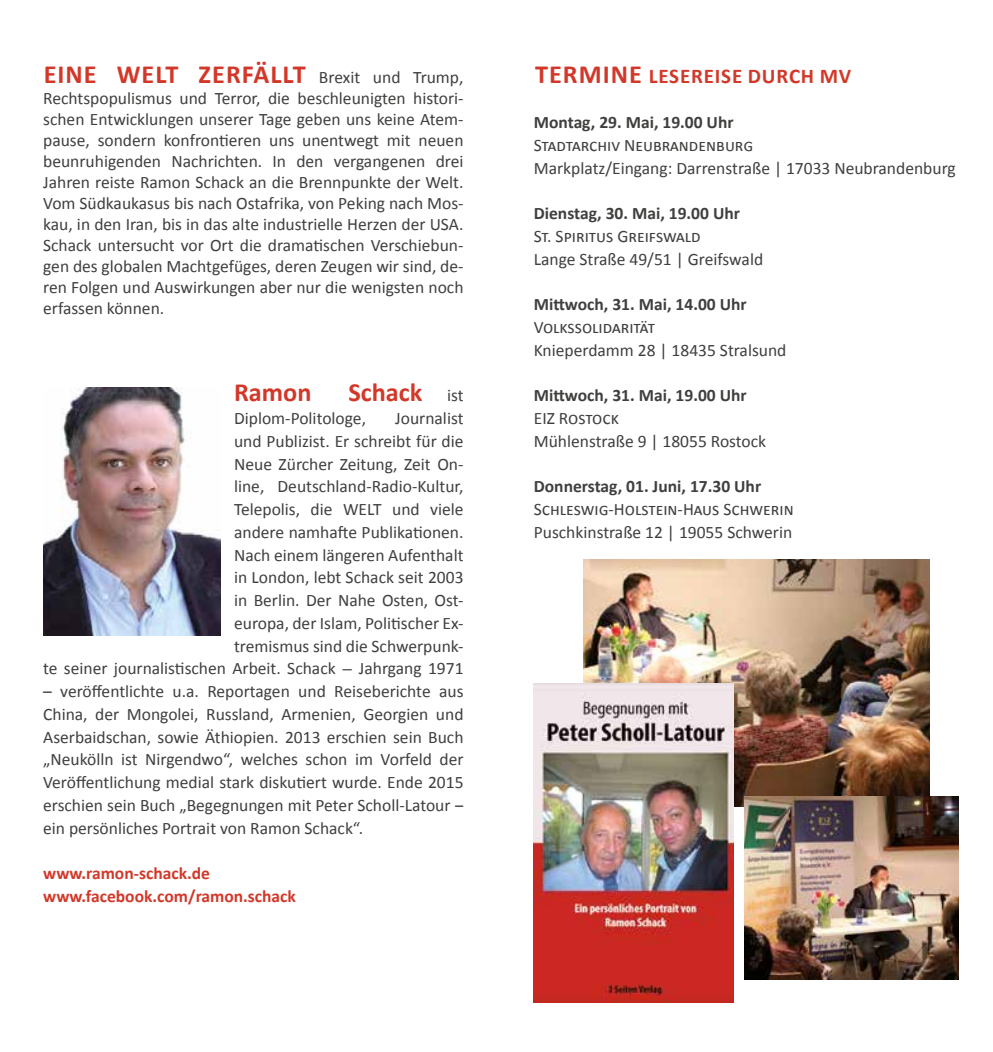
<style>
.page{position:relative;width:993px;height:1052px;background:#fff}
.page>*{position:absolute;margin:0;border:0;box-sizing:border-box;transform-origin:0 0}
.t1{font:700 26.25px "Calibri";letter-spacing:.04em;color:#d23829}
.t2{font:700 21px "Calibri";letter-spacing:.04em;color:#d23829}
.t3{font:17.5px/22.8px "Calibri";color:#3f3f3e}
.t4{font:700 17.5px "Calibri";color:#3f3f3e}
.t5{font:700 17.5px/22.8px "Calibri";color:#d23829}
.s1{font-weight:400;font-size:17.5px;color:#3f3f3e}
.s2{font-family:"Proxima Nova"}
.s3{font-size:26.25px}
</style>
<div class="page">
<img style="left:43px;top:388px;width:177px;height:247px">
<img style="left:583px;top:559px;width:346px;height:248px">
<img style="left:533px;top:683px;width:200px;height:319px">
<img style="left:744px;top:796px;width:213px;height:183px">
<h1 class="t1" style="left:44px;top:57px;width:421px">EINE WELT ZERFÄLLT <span class="s1">Brexit und Trump,</span></h1>
<p class="t3" style="left:43px;top:87px;width:422px;line-height:21px;text-align:justify">Rechtspopulismus und Terror, die beschleunigten histori&shy;schen Entwicklungen unserer Tage geben uns keine Atem&shy;pause, sondern konfrontieren uns unentwegt mit neuen beunruhigenden Nachrichten. In den vergangenen drei Jahren reiste Ramon Schack an die Brennpunkte der Welt.<br>Vom Südkaukasus bis nach Ostafrika, von Peking nach Mos&shy;kau, in den Iran, bis in das alte industrielle Herzen der USA.<br>Schack untersucht vor Ort die dramatischen Verschiebun&shy;gen des globalen Machtgefüges, deren Zeugen wir sind, de&shy;ren Folgen und Auswirkungen aber nur die wenigsten noch erfassen können.</p>
<h1 class="t1" style="left:234px;top:376px;width:79px">Ramon</h1>
<h1 class="t1" style="left:348px;top:376px;width:76px">Schack</h1>
<p class="t3" style="left:447px;top:384px;width:18px">ist</p>
<p class="t3" style="left:234px;top:407px;width:133px">Diplom-Politologe,</p>
<p class="t3" style="left:43px;top:407px;width:422px;text-align:right">Journalist<br>und Publizist. Er schreibt für die<br>Neue Zürcher Zeitung, Zeit On-<br>line, Deutschland-Radio-Kultur,<br>Telepolis, die WELT und viele<br>andere namhafte Publikationen.<br>Nach einem längeren Aufenthalt<br>in London, lebt Schack seit 2003<br>in Berlin. Der Nahe Osten, Ost-<br>europa, der Islam, Politischer Ex-<br>tremismus sind die Schwerpunk-<br>te seiner journalistischen Arbeit. Schack <span class="s2">–</span> Jahrgang 1971</p>
<p class="t3" style="left:43px;top:680px;width:422px;text-align:justify">– veröffentlichte u.a. Reportagen und Reiseberichte aus China, der Mongolei, Russland, Armenien, Georgien und Aserbaidschan, sowie Äthiopien. 2013 erschien sein Buch „Neukölln ist Nirgendwo“, welches schon im Vorfeld der Veröffentlichung medial stark diskutiert wurde. Ende 2015 erschien sein Buch „Begegnungen mit Peter Scholl-Latour ‒ ein persönliches Portrait von Ramon Schack“.</p>
<p class="t5" style="left:43px;top:862px;width:254px">www.ramon-schack.de www.facebook.com/ramon.schack</p>
<p class="t2" style="left:535px;top:62px;width:318px"><span class="s3">TERMINE</span> LESEREISE DURCH MV</p>
<p class="t4" style="left:533px;top:111px;width:201px">Montag, 29. Mai, 19.00 Uhr</p>
<p class="t3" style="left:533px;top:134px;width:423px">Stadtarchiv Neubrandenburg<br>Markplatz/Eingang: Darrenstraße | 17033 Neubrandenburg</p>
<p class="t4" style="left:533px;top:202px;width:208px">Dienstag, 30. Mai, 19.00 Uhr</p>
<p class="t3" style="left:533px;top:225px;width:231px">St. Spiritus Greifswald<br>Lange Straße 49/51 | Greifswald</p>
<p class="t4" style="left:533px;top:293px;width:214px">Mittwoch, 31. Mai, 14.00 Uhr</p>
<p class="t3" style="left:533px;top:316px;width:254px">Volkssolidarität<br>Knieperdamm 28 | 18435 Stralsund</p>
<p class="t4" style="left:533px;top:384px;width:214px">Mittwoch, 31. Mai, 19.00 Uhr</p>
<p class="t3" style="left:533px;top:407px;width:234px">EIZ Rostock<br>Mühlenstraße 9 | 18055 Rostock</p>
<p class="t4" style="left:533px;top:475px;width:229px">Donnerstag, 01. Juni, 17.30 Uhr</p>
<p class="t3" style="left:533px;top:498px;width:261px">Schleswig-Holstein-Haus Schwerin<br>Puschkinstraße 12 | 19055 Schwerin</p>
</div>
